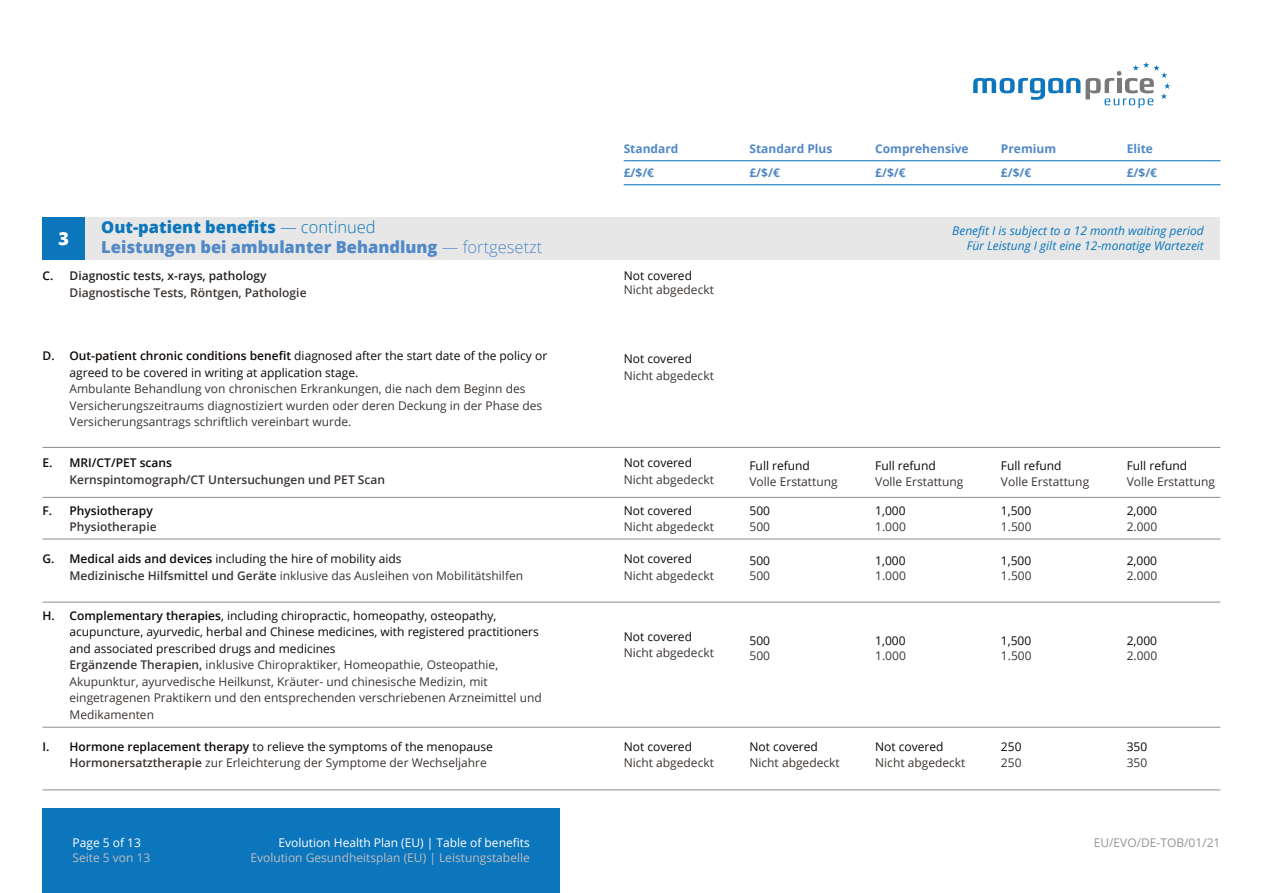
<style>
.page{position:relative;width:1263px;height:893px;background:#fff}
.page>*{position:absolute;margin:0;border:0;box-sizing:border-box;transform-origin:0 0}
.t1{font:800 18px "Open Sans";color:#fff}
.t2{font:800 16.5px "Open Sans";color:#5188c7}
.t3{font:800 16.5px "Open Sans";color:#0c76bd}
.t4{font:12px/16.5px "Open Sans";color:#3b3532}
.t5{font:12px "Open Sans";color:#0c0806}
.t6{font:600 12px/16.5px "Open Sans";color:#3b3532}
.t7{font:italic 12px/14.4px "Open Sans";color:#0c76bd;text-align:right}
.t8{font:700 12px "Open Sans";color:#5188c7}
.t9{font:12px "Open Sans";color:#bcbdc0}
.t10{font:12px "Open Sans";color:#fff}
.t11{font:600 12px/16.5px "Open Sans";color:#0c0806}
.t12{font:12px "Open Sans";color:#939598}
.s1{font-weight:300}
.s2{color:#0c0806}
.s3{color:#231f20}
.s4{font-weight:600}
.s5{color:#3b3532}
.s6{font-weight:600;color:#0c0806}
</style>
<div class="page">
<div style="left:43px;top:808px;width:517px;height:85px;background:#0c76bd"></div>
<svg style="left:973px;top:62px;width:197px;height:46px"></svg>
<hr style="left:624px;top:184px;width:596px;height:1px;background:#0c76bd">
<hr style="left:624px;top:160px;width:596px;height:1px;background:#0c76bd">
<div style="left:43px;top:217px;width:1177px;height:42px;background:#e6e7e6"></div>
<div style="left:43px;top:217px;width:42px;height:42px;background:#0c76bd"></div>
<hr style="left:43px;top:497px;width:1177px;height:1px;background:#939598">
<hr style="left:43px;top:538px;width:1177px;height:2px;background:#939598">
<hr style="left:43px;top:727px;width:1177px;height:1px;background:#939598">
<hr style="left:43px;top:602px;width:1177px;height:1px;background:#939598">
<hr style="left:43px;top:789px;width:1177px;height:1px;background:#939598">
<hr style="left:43px;top:447px;width:1177px;height:1px;background:#939598">
<p class="t8" style="left:624px;top:141px;width:56px">Standard</p>
<p class="t8" style="left:749px;top:141px;width:85px">Standard Plus</p>
<p class="t8" style="left:875px;top:141px;width:95px">Comprehensive</p>
<p class="t8" style="left:1001px;top:141px;width:57px">Premium</p>
<p class="t8" style="left:1127px;top:141px;width:28px">Elite</p>
<p class="t1" style="left:59px;top:225px;width:12px">3</p>
<p class="t3" style="left:101px;top:215px;width:276px">Out-patient benefits <span class="s1">— continued</span></p>
<p class="t2" style="left:101px;top:235px;width:443px">Leistungen bei ambulanter Behandlung <span class="s1">— fortgesetzt</span></p>
<p class="t8" style="left:624px;top:165px;width:32px">£/$/€</p>
<p class="t8" style="left:749px;top:165px;width:32px">£/$/€</p>
<p class="t8" style="left:875px;top:165px;width:32px">£/$/€</p>
<p class="t8" style="left:1001px;top:165px;width:32px">£/$/€</p>
<p class="t8" style="left:1127px;top:165px;width:32px">£/$/€</p>
<p class="t7" style="left:952px;top:224px;width:253px">Benefit I is subject to a 12 month waiting period<br>Für Leistung I gilt eine 12-monatige Wartezeit</p>
<p class="t6" style="left:70px;top:267px;width:238px;text-indent:-27px"><span class="s2">C.</span> <span class="s3">Diagnostic tests, x-rays, pathology<br></span>Diagnostische Tests, Röntgen, Pathologie</p>
<p class="t5" style="left:624px;top:268px;width:70px">Not covered</p>
<p class="t4" style="left:624px;top:281px;width:92px">Nicht abgedeckt</p>
<p class="t5" style="left:43px;top:348px;width:506px"><span class="s4">D. Out-patient chronic conditions benefit</span> diagnosed after the start date of the policy or</p>
<p class="t5" style="left:70px;top:364px;width:290px">agreed to be covered in writing at application stage.</p>
<p class="t4" style="left:70px;top:380px;width:474px">Ambulante Behandlung von chronischen Erkrankungen, die nach dem Beginn des<br>Versicherungszeitraums diagnostiziert wurden oder deren Deckung in der Phase des<br>Versicherungsantrags schriftlich vereinbart wurde.</p>
<p class="t5" style="left:624px;top:351px;width:70px">Not covered</p>
<p class="t4" style="left:624px;top:367px;width:92px">Nicht abgedeckt</p>
<p class="t6" style="left:70px;top:454px;width:317px;text-indent:-27px"><span class="s2">E. MRI/CT/PET scans<br></span>Kernspintomograph/CT Untersuchungen und PET Scan</p>
<p class="t5" style="left:624px;top:455px;width:70px">Not covered</p>
<p class="t5" style="left:624px;top:502px;width:70px">Not covered</p>
<p class="t5" style="left:624px;top:550px;width:70px">Not covered</p>
<p class="t5" style="left:749px;top:457px;width:62px">Full refund</p>
<p class="t5" style="left:1001px;top:457px;width:62px">Full refund</p>
<p class="t5" style="left:1127px;top:457px;width:62px">Full refund</p>
<p class="t5" style="left:875px;top:457px;width:62px">Full refund</p>
<p class="t4" style="left:624px;top:471px;width:92px">Nicht abgedeckt</p>
<p class="t4" style="left:624px;top:518px;width:92px">Nicht abgedeckt</p>
<p class="t4" style="left:624px;top:567px;width:92px">Nicht abgedeckt</p>
<p class="t4" style="left:749px;top:473px;width:90px">Volle Erstattung</p>
<p class="t4" style="left:875px;top:473px;width:90px">Volle Erstattung</p>
<p class="t4" style="left:1001px;top:473px;width:90px">Volle Erstattung</p>
<p class="t4" style="left:1127px;top:473px;width:90px">Volle Erstattung</p>
<p class="t11" style="left:70px;top:502px;width:89px;text-indent:-27px">F. Physiotherapy<br><span class="s5">Physiotherapie</span></p>
<p class="t5" style="left:749px;top:502px;width:22px">500</p>
<p class="t5" style="left:875px;top:502px;width:32px">1,000</p>
<p class="t5" style="left:1001px;top:502px;width:32px">1,500</p>
<p class="t5" style="left:1127px;top:502px;width:32px">2,000</p>
<p class="t4" style="left:70px;top:550px;width:455px;text-indent:-27px"><span class="s6">G. Medical aids and devices</span> <span class="s2">including the hire of mobility aids<br></span><span class="s4">Medizinische Hilfsmittel und Geräte</span> inklusive das Ausleihen von Mobilitätshilfen</p>
<p class="t5" style="left:875px;top:552px;width:32px">1,000</p>
<p class="t4" style="left:749px;top:519px;width:22px">500</p>
<p class="t4" style="left:875px;top:519px;width:32px">1.000</p>
<p class="t4" style="left:1001px;top:519px;width:32px">1.500</p>
<p class="t4" style="left:1127px;top:519px;width:32px">2.000</p>
<p class="t5" style="left:749px;top:552px;width:22px">500</p>
<p class="t5" style="left:1001px;top:552px;width:32px">1,500</p>
<p class="t5" style="left:1127px;top:552px;width:32px">2,000</p>
<p class="t4" style="left:749px;top:567px;width:22px">500</p>
<p class="t4" style="left:875px;top:567px;width:32px">1.000</p>
<p class="t4" style="left:1001px;top:567px;width:32px">1.500</p>
<p class="t4" style="left:1127px;top:567px;width:32px">2.000</p>
<p class="t4" style="left:70px;top:607px;width:474px;text-indent:-27px"><span class="s6">H. Complementary therapies</span><span class="s2">, including chiropractic, homeopathy, osteopathy, acupuncture, ayurvedic, herbal and Chinese medicines, with registered practitioners and associated prescribed drugs and medicines<br></span><span class="s4">Ergänzende Therapien,</span> inklusive Chiropraktiker, Homeopathie, Osteopathie, Akupunktur, ayurvedische Heilkunst, Kräuter- und chinesische Medizin, mit eingetragenen Praktikern und den entsprechenden verschriebenen Arzneimittel und Medikamenten</p>
<p class="t4" style="left:70px;top:738px;width:425px;text-indent:-27px"><span class="s6">I. Hormone replacement therapy</span> <span class="s2">to relieve the symptoms of the menopause<br></span><span class="s4">Hormonersatztherapie</span> zur Erleichterung der Symptome der Wechseljahre</p>
<p class="t5" style="left:624px;top:628px;width:70px">Not covered</p>
<p class="t4" style="left:624px;top:644px;width:92px">Nicht abgedeckt</p>
<p class="t5" style="left:749px;top:633px;width:22px">500</p>
<p class="t4" style="left:749px;top:647px;width:22px">500</p>
<p class="t5" style="left:875px;top:633px;width:32px">1,000</p>
<p class="t4" style="left:875px;top:647px;width:32px">1.000</p>
<p class="t5" style="left:1001px;top:633px;width:32px">1,500</p>
<p class="t4" style="left:1001px;top:647px;width:32px">1.500</p>
<p class="t5" style="left:1127px;top:633px;width:32px">2,000</p>
<p class="t4" style="left:1127px;top:647px;width:32px">2.000</p>
<p class="t5" style="left:624px;top:738px;width:70px">Not covered</p>
<p class="t5" style="left:749px;top:738px;width:70px">Not covered</p>
<p class="t5" style="left:875px;top:738px;width:70px">Not covered</p>
<p class="t4" style="left:624px;top:754px;width:92px">Nicht abgedeckt</p>
<p class="t4" style="left:749px;top:754px;width:92px">Nicht abgedeckt</p>
<p class="t4" style="left:875px;top:754px;width:92px">Nicht abgedeckt</p>
<p class="t5" style="left:1001px;top:738px;width:22px">250</p>
<p class="t5" style="left:1127px;top:738px;width:22px">350</p>
<p class="t4" style="left:1001px;top:754px;width:22px">250</p>
<p class="t4" style="left:1127px;top:754px;width:22px">350</p>
<p class="t10" style="left:73px;top:834px;width:70px">Page 5 of 13</p>
<p class="t9" style="left:73px;top:849px;width:79px">Seite 5 von 13</p>
<p class="t10" style="left:278px;top:834px;width:253px">Evolution Health Plan (EU) | Table of benefits</p>
<p class="t12" style="left:1094px;top:834px;width:128px">EU/EVO/DE-TOB/01/21</p>
<p class="t9" style="left:250px;top:849px;width:281px">Evolution Gesundheitsplan (EU) | Leistungstabelle</p>
</div>
